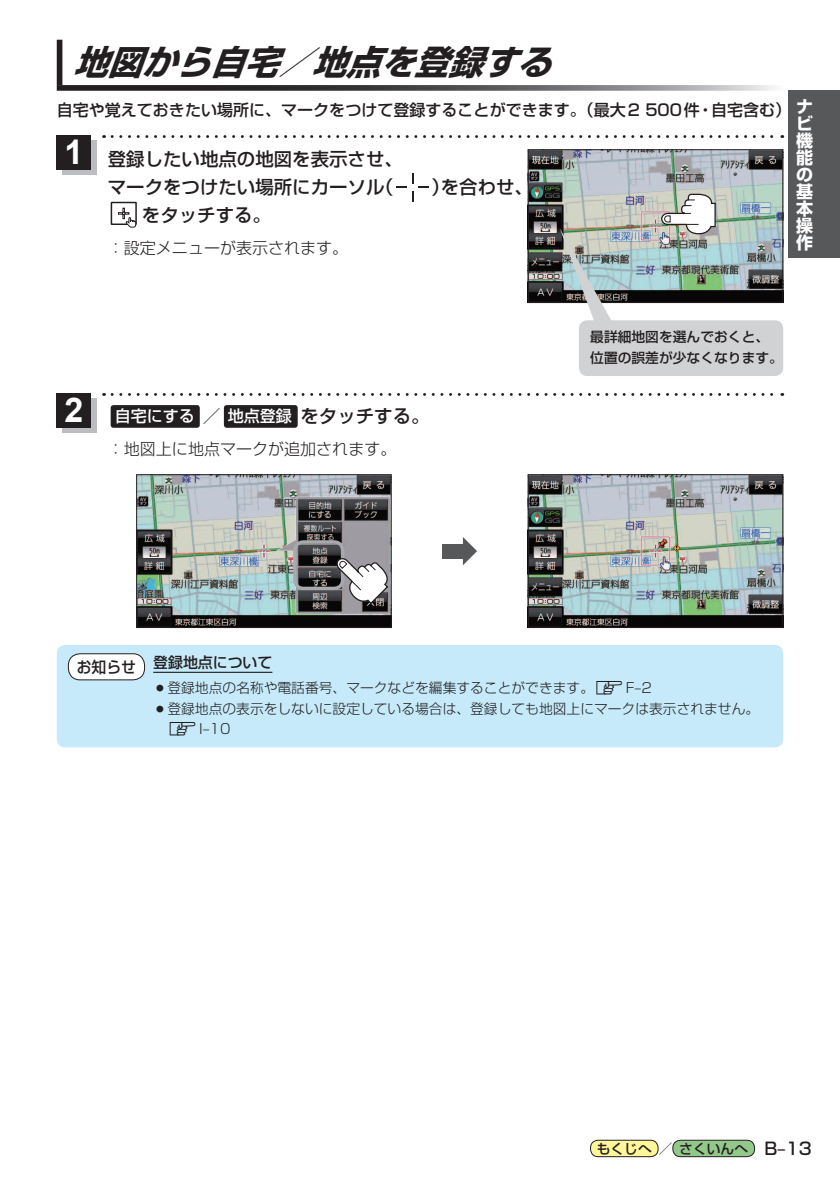
<style>
.page{position:relative;width:840px;height:1191px;background:#fff}
.page>*{position:absolute;margin:0;border:0;box-sizing:border-box;transform-origin:0 0}
.t1{font:italic 700 34px "Shin Go Pro";color:#231f20}
.t2{font:700 34px "Arial";color:#fff}
.t3{font:500 18.4px/28.4px "Shin Go Pro";color:#231f20}
.t4{font:700 17px/17px "Shin Go Pro";color:#fff;text-align:justify}
.t5{font:500 17px "Shin Go Pro";color:#231f20}
.t6{font:300 16px/33px "Shin Go Pro";color:#231f20}
.t7{font:500 16px "Shin Go Pro";color:#231f20}
.t8{font:500 15.6px "Shin Go Pro";color:#231f20;scale:.95 1}
.t9{font:500 14.8px "Shin Go Pro";color:#231f20}
.t10{font:300 13.8px/20.6px "Shin Go Pro";color:#231f20}
.t11{font:500 13.8px/20.6px "Shin Go Pro";color:#231f20}
.s1{font-weight:500;color:#fff}
.s2{font-weight:500;font-size:18.4px}
.s3{font-family:"MC1";font-weight:400;font-size:13.4px}
.s4{font-size:14.2px}
</style>
<div class="page">
<div style="left:788px;top:91px;width:51px;height:167px;background:#57585a"></div>
<div style="left:590px;top:1140px;width:67px;height:16px;background:#fff79a;border-radius:8px"></div>
<div style="left:590px;top:1140px;width:68px;height:17px;border:1px solid #231f20;border-radius:8px"></div>
<div style="left:672px;top:1140px;width:82px;height:16px;background:#92c889;border-radius:8px"></div>
<div style="left:672px;top:1140px;width:82px;height:17px;border:1px solid #231f20;border-radius:8px"></div>
<div style="left:57px;top:645px;width:725px;height:102px;background:#c6eafa;border-radius:9px"></div>
<hr style="left:153px;top:672px;width:119px;height:1px;background:#231f20">
<div style="left:68px;top:654px;width:76px;height:26px;background:#fff;border-radius:12px"></div>
<div style="left:68px;top:653px;width:77px;height:27px;border:1px solid #231f20;border-radius:12px"></div>
<div style="left:57px;top:40px;width:5px;height:45px;background:#231f20"></div>
<svg style="left:57px;top:85px;width:718px;height:6px;background:#616162"></svg>
<img style="left:529px;top:151px;width:251px;height:150px">
<div style="left:527px;top:149px;width:255px;height:154px;border:1px solid #231f20"></div>
<img style="left:559px;top:228px;width:52px;height:92px">
<div style="left:578px;top:320px;width:204px;height:56px;background:#d1d2d4;border-radius:9px"></div>
<svg style="left:660px;top:193px;width:59px;height:42px"></svg>
<svg style="left:396px;top:173px;width:32px;height:28px"></svg>
<div style="left:111px;top:202px;width:26px;height:23px;border:2px solid #231f20"></div>
<svg style="left:118px;top:208px;width:19px;height:20px"></svg>
<svg style="left:112px;top:135px;width:670px;height:3px"></svg>
<div style="left:62px;top:141px;width:34px;height:34px;background:#bcbdc0"></div>
<div style="left:57px;top:135px;width:34px;height:34px;background:#231f20"></div>
<img style="left:138px;top:476px;width:251px;height:150px">
<div style="left:136px;top:474px;width:255px;height:154px;border:1px solid #231f20"></div>
<img style="left:529px;top:476px;width:251px;height:150px">
<div style="left:527px;top:474px;width:255px;height:154px;border:1px solid #231f20"></div>
<div style="left:442px;top:544px;width:23px;height:14px;background:#57585a"></div>
<svg style="left:462px;top:537px;width:15px;height:28px"></svg>
<div style="left:111px;top:405px;width:89px;height:23px;background:#231f20;border-radius:3px"></div>
<div style="left:224px;top:405px;width:73px;height:23px;background:#231f20;border-radius:3px"></div>
<svg style="left:112px;top:393px;width:670px;height:3px"></svg>
<div style="left:62px;top:398px;width:34px;height:35px;background:#bcbdc0"></div>
<div style="left:57px;top:393px;width:34px;height:34px;background:#231f20"></div>
<div style="left:293px;top:540px;width:51px;height:50px;border:3px solid #a8a9ad;border-radius:9px"></div>
<svg style="left:334px;top:556px;width:55px;height:49px"></svg>
<h1 class="t1" style="left:74px;top:35px;width:495px">地図から自宅／地点を登録する</h1>
<p class="t7" style="left:57px;top:97px;width:735px">自宅や覚えておきたい場所に、マークをつけて登録することができます。（最大2 500件・自宅含む）</p>
<h1 class="t2" style="left:64px;top:130px;width:20px">1</h1>
<h2 class="t3" style="left:108px;top:142px;width:296px">登録したい地点の地図を表示させ、マークをつけたい場所にカーソル（</h2>
<h2 class="t3" style="left:142px;top:199px;width:130px">をタッチする。</h2>
<p class="t6" style="left:108px;top:230px;width:242px">：設定メニューが表示されます。</p>
<h2 class="t3" style="left:431px;top:170px;width:103px">）を合わせ、</h2>
<p class="t4" style="left:795px;top:96px;width:18px">ナビ機能の基本操作</p>
<h1 class="t2" style="left:64px;top:388px;width:20px">2</h1>
<p class="t6" style="left:108px;top:398px;width:323px;text-indent:7px"><span class="s1">自宅にする</span><span class="s2">／</span><span class="s1">地点登録</span><span class="s2">をタッチする。</span>：地図上に地点マークが追加されます。</p>
<p class="t11" style="left:590px;top:325px;width:194px">最詳細地図を選んでおくと、位置の誤差が少なくなります。</p>
<p class="t8" style="left:77px;top:654px;width:64px">お知らせ</p>
<p class="t9" style="left:153px;top:650px;width:121px">登録地点について</p>
<p class="t10" style="left:153px;top:676px;width:500px">○登録地点の名称や電話番号、マークなどを編集することができます。<span class="s3">z</span>F–2</p>
<p class="t10" style="left:167px;top:696px;width:593px;text-indent:-14px">○登録地点の表示をしないに設定している場合は、登録しても地図上にマークは表示されません。<span class="s3">z</span>I–10</p>
<p class="t11" style="left:596px;top:1136px;width:153px">もくじへ<span class="s4">／</span>さくいんへ</p>
<p class="t5" style="left:763px;top:1134px;width:49px">B–13</p>
</div>
